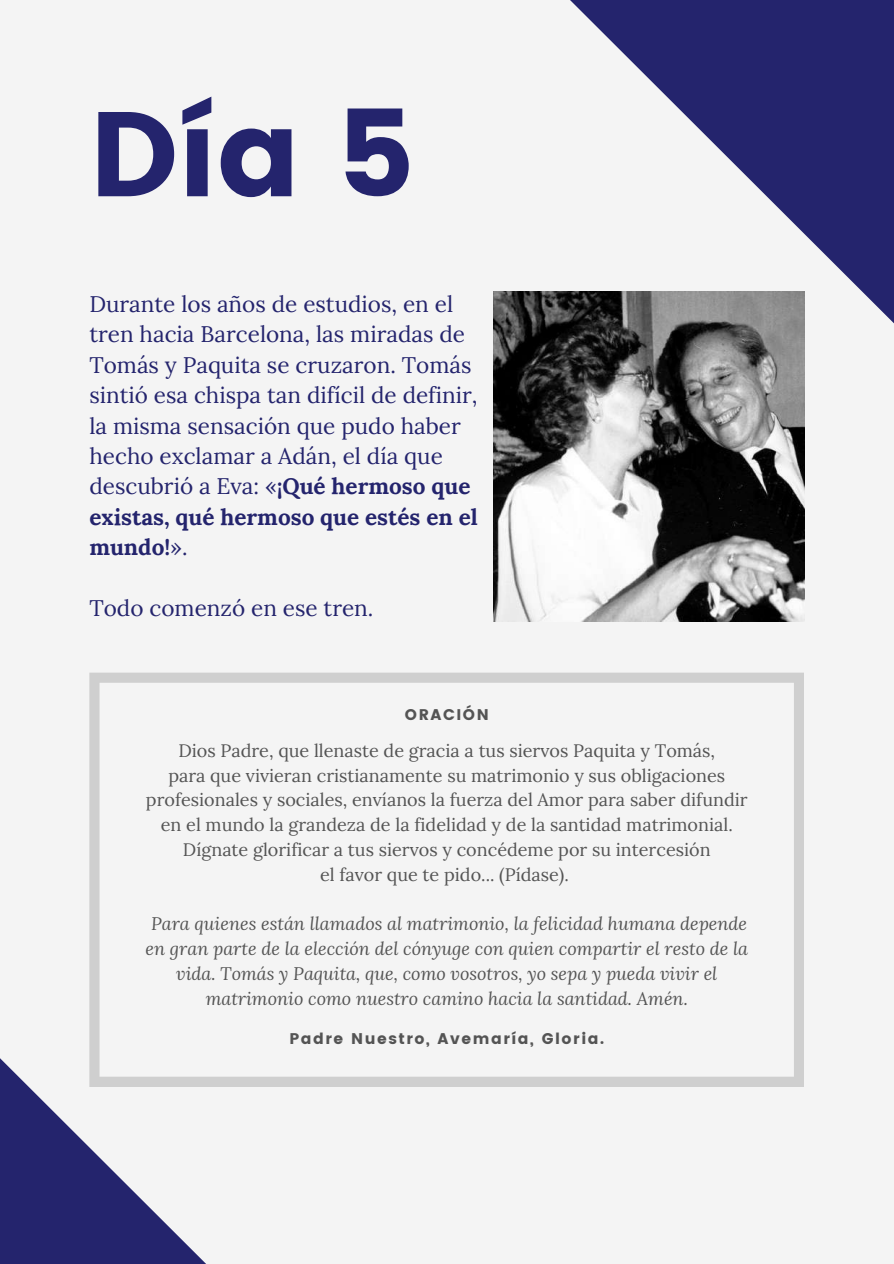
<style>
.page{position:relative;width:894px;height:1264px;background:#fff}
.page>*{position:absolute;margin:0;border:0;box-sizing:border-box;transform-origin:0 0}
.t1{font:120px "Poppins";color:#24246d}
.t2{font:22.5px/30.3px "Lora";color:#24246d}
.t3{font:18px/24.8px "Lora";color:#545454;text-align:center}
.t4{font:italic 18px/24.8px "Lora";color:#545454;text-align:center}
.t5{font:15.45px "Poppins";letter-spacing:.1em;color:#545454}
.s1{font-weight:700}
</style>
<div class="page">
<div style="left:0;top:0;width:893px;height:1263px;background:#f4f4f4"></div>
<svg style="left:524px;top:0;width:369px;height:348px"></svg>
<svg style="left:0;top:1058px;width:205px;height:205px;fill:#24246d"></svg>
<img style="left:493px;top:292px;width:311px;height:329px">
<svg style="left:89px;top:672px;width:714px;height:415px"></svg>
<h1 class="t1" style="left:89px;top:85px;width:326px">Día 5</h1>
<p class="t2" style="left:89px;top:288px;width:390px">Durante los años de estudios, en el tren hacia Barcelona, las miradas de<br>Tomás y Paquita se cruzaron. Tomás sintió esa chispa tan difícil de definir, la misma sensación que pudo haber hecho exclamar a Adán, el día que descubrió a Eva: «<span class="s1">¡Qué hermoso que existas, qué hermoso que estés en el mundo!</span>».</p>
<p class="t2" style="left:89px;top:592px;width:285px">Todo comenzó en ese tren.</p>
<p class="t5" style="left:405px;top:705px;width:85px">ORACIÓN</p>
<p class="t3" style="left:146px;top:738px;width:603px">Dios Padre, que llenaste de gracia a tus siervos Paquita y Tomás,<br>para que vivieran cristianamente su matrimonio y sus obligaciones profesionales y sociales, envíanos la fuerza del Amor para saber difundir en el mundo la grandeza de la fidelidad y de la santidad matrimonial.<br>Dígnate glorificar a tus siervos y concédeme por su intercesión<br>el favor que te pido... (Pídase).</p>
<p class="t4" style="left:145px;top:911px;width:604px">Para quienes están llamados al matrimonio, la felicidad humana depende en gran parte de la elección del cónyuge con quien compartir el resto de la vida. Tomás y Paquita, que, como vosotros, yo sepa y pueda vivir el matrimonio como nuestro camino hacia la santidad. Amén.</p>
<p class="t5" style="left:289px;top:1029px;width:316px">Padre Nuestro, Avemaría, Gloria.</p>
</div>
